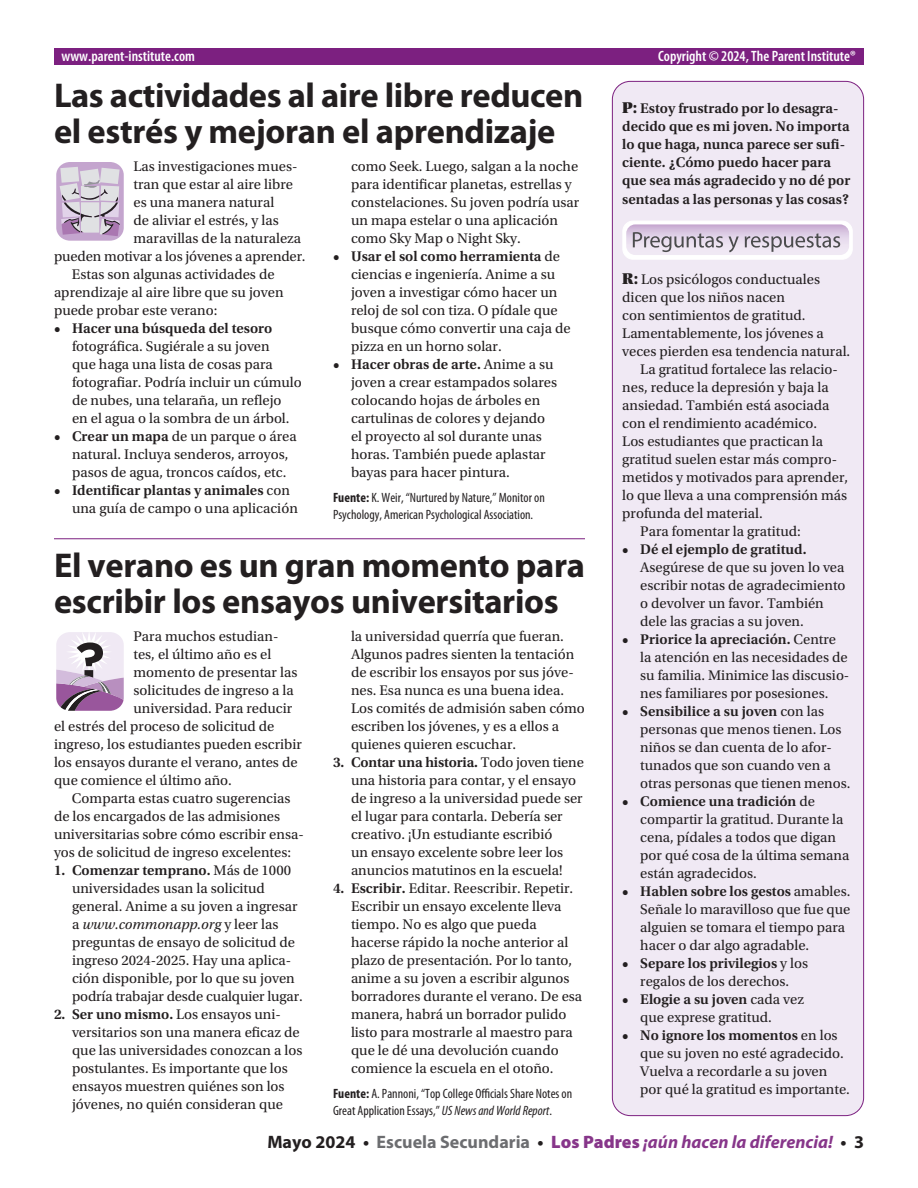
<style>
.page{position:relative;width:918px;height:1188px;background:#fff}
.page>*{position:absolute;margin:0;border:0;box-sizing:border-box;transform-origin:0 0}
.t1{font:700 34.5px/36px "Myriad Pro";letter-spacing:-.01em;color:#231f20}
.t2{font:italic 700 18px "Myriad Pro";color:#87368a}
.t3{font:600 condensed 15px "Myriad Pro";color:#fff}
.t4{font:14.7px/18px "Utopia Std";color:#231f20}
.t5{font:600 14.7px/18px "Utopia Std";color:#231f20}
.t6{font:condensed 13.5px/16.5px "Myriad Pro";color:#231f20}
.s1{font-weight:600}
.s2{font-weight:700}
.s3{font-style:italic}
.s4{font-family:"Utopia Std Black Headline";font-weight:400;font-size:16.5px}
.s5{font-family:"Utopia Std Black Headline";font-size:16.5px}
.s6{font-style:normal;color:#231f20}
.s7{font-style:normal;color:#6c6d70}
.s8{font-weight:900;font-style:normal}
</style>
<div class="page">
<div style="left:612px;top:81px;width:252px;height:1035px;background:#f0e9f4;border-radius:18px"></div>
<div style="left:54px;top:49px;width:810px;height:16px;background:#7c2080"></div>
<div style="left:623px;top:221px;width:229px;height:38px;background:#fff;border-radius:10px"></div>
<div style="left:622px;top:221px;width:231px;height:39px;border:1px solid #fff;border-radius:10px"></div>
<svg style="left:626px;top:224px;width:223px;height:31px;background:#cdc1d3"></svg>
<svg style="left:56px;top:162px;width:68px;height:79px;background:#c9bacf"></svg>
<svg style="left:56px;top:632px;width:68px;height:79px;background:#c1adc4"></svg>
<hr style="left:54px;top:538px;width:531px;height:1px;background:#7c2080">
<p class="t3" style="left:62px;top:46px;width:135px">www.parent-institute.com</p>
<p class="t3" style="left:658px;top:46px;width:199px">Copyright © 2024, The Parent Institute®</p>
<h1 class="t1" style="left:54px;top:76px;width:531px">Las actividades al aire libre reducen el estrés y mejoran el aprendizaje</h1>
<p class="t4" style="left:134px;top:157px;width:165px">Las investigaciones mues-</p>
<p class="t4" style="left:134px;top:175px;width:161px">tran que estar al aire libre</p>
<p class="t4" style="left:134px;top:193px;width:142px">es una manera natural</p>
<p class="t4" style="left:134px;top:211px;width:147px">de aliviar el estrés, y las</p>
<p class="t4" style="left:134px;top:229px;width:169px">maravillas de la naturaleza</p>
<p class="t4" style="left:54px;top:247px;width:253px">pueden motivar a los jóvenes a aprender.</p>
<p class="t4" style="left:72px;top:265px;width:204px">Estas son algunas actividades de</p>
<p class="t4" style="left:54px;top:283px;width:231px">aprendizaje al aire libre que su joven</p>
<p class="t4" style="left:54px;top:301px;width:165px">puede probar este verano:</p>
<p class="t5" style="left:54px;top:319px;width:220px">• Hacer una búsqueda del tesoro</p>
<p class="t4" style="left:72px;top:337px;width:231px">fotográfica. Sugiérale a su joven<br>que haga una lista de cosas para fotografiar. Podría incluir un cúmulo de nubes, una telaraña, un reflejo<br>en el agua o la sombra de un árbol.</p>
<p class="t4" style="left:72px;top:427px;width:226px;text-indent:-18px"><span class="s1">• Crear un mapa</span> de un parque o área natural. Incluya senderos, arroyos, pasos de agua, troncos caídos, etc.</p>
<p class="t4" style="left:72px;top:481px;width:227px;text-indent:-18px"><span class="s1">• Identificar plantas y animales</span> con una guía de campo o una aplicación</p>
<p class="t4" style="left:351px;top:157px;width:230px">como Seek. Luego, salgan a la noche para identificar planetas, estrellas y constelaciones. Su joven podría usar un mapa estelar o una aplicación como Sky Map o Night Sky.</p>
<p class="t4" style="left:351px;top:247px;width:221px;text-indent:-18px"><span class="s1">• Usar el sol como herramienta</span> de ciencias e ingeniería. Anime a su joven a investigar cómo hacer un reloj de sol con tiza. O pídale que busque cómo convertir una caja de pizza en un horno solar.</p>
<p class="t4" style="left:351px;top:355px;width:208px;text-indent:-18px"><span class="s1">• Hacer obras de arte.</span> Anime a su joven a crear estampados solares colocando hojas de árboles en cartulinas de colores y dejando el proyecto al sol durante unas horas. También puede aplastar bayas para hacer pintura.</p>
<p class="t6" style="left:333px;top:489px;width:213px"><span class="s2">Fuente:</span> K. Weir, “Nurtured by Nature,” Monitor on<br>Psychology, American Psychological Association.</p>
<h1 class="t1" style="left:54px;top:547px;width:533px">El verano es un gran momento para escribir los ensayos universitarios</h1>
<p class="t4" style="left:134px;top:627px;width:147px">Para muchos estudian-</p>
<p class="t4" style="left:134px;top:645px;width:139px">tes, el último año es el</p>
<p class="t4" style="left:134px;top:663px;width:165px">momento de presentar las</p>
<p class="t4" style="left:134px;top:681px;width:162px">solicitudes de ingreso a la</p>
<p class="t4" style="left:134px;top:699px;width:160px">universidad. Para reducir</p>
<p class="t4" style="left:54px;top:717px;width:222px">el estrés del proceso de solicitud de</p>
<p class="t4" style="left:54px;top:735px;width:249px">ingreso, los estudiantes pueden escribir</p>
<p class="t4" style="left:54px;top:753px;width:245px">los ensayos durante el verano, antes de</p>
<p class="t4" style="left:54px;top:771px;width:179px">que comience el último año.</p>
<p class="t4" style="left:72px;top:789px;width:220px">Comparta estas cuatro sugerencias</p>
<p class="t4" style="left:54px;top:807px;width:228px">de los encargados de las admisiones</p>
<p class="t4" style="left:54px;top:825px;width:251px">universitarias sobre cómo escribir ensa-</p>
<p class="t4" style="left:54px;top:843px;width:239px">yos de solicitud de ingreso excelentes:</p>
<p class="t4" style="left:72px;top:861px;width:232px;text-indent:-18px"><span class="s1">1. Comenzar temprano.</span> Más de 1000 universidades usan la solicitud general. Anime a su joven a ingresar a <span class="s3">www.commonapp.org</span> y leer las preguntas de ensayo de solicitud de ingreso 2024-2025. Hay una aplica&shy;ción disponible, por lo que su joven podría trabajar desde cualquier lugar.</p>
<p class="t4" style="left:72px;top:1005px;width:232px;text-indent:-18px"><span class="s1">2. Ser uno mismo.</span> Los ensayos uni&shy;versitarios son una manera eficaz de que las universidades conozcan a los postulantes. Es importante que los ensayos muestren quiénes son los jóvenes, no quién consideran que</p>
<p class="t4" style="left:351px;top:627px;width:235px">la universidad querría que fueran.<br>Algunos padres sienten la tentación de escribir los ensayos por sus jóve&shy;nes. Esa nunca es una buena idea.<br>Los comités de admisión saben cómo escriben los jóvenes, y es a ellos a quienes quieren escuchar.</p>
<p class="t4" style="left:351px;top:753px;width:234px;text-indent:-18px"><span class="s1">3. Contar una historia.</span> Todo joven tiene una historia para contar, y el ensayo de ingreso a la universidad puede ser el lugar para contarla. Debería ser creativo. ¡Un estudiante escribió<br>un ensayo excelente sobre leer los anuncios matutinos en la escuela!</p>
<p class="t4" style="left:351px;top:879px;width:233px;text-indent:-18px"><span class="s1">4. Escribir.</span> Editar. Reescribir. Repetir.<br>Escribir un ensayo excelente lleva tiempo. No es algo que pueda hacerse rápido la noche anterior al plazo de presentación. Por lo tanto, anime a su joven a escribir algunos borradores durante el verano. De esa manera, habrá un borrador pulido listo para mostrarle al maestro para que le dé una devolución cuando comience la escuela en el otoño.</p>
<p class="t6" style="left:333px;top:1085px;width:241px"><span class="s2">Fuente:</span> A. Pannoni, “Top College Officials Share Notes on<br>Great Application Essays,” <span class="s3">US News and World Report</span>.</p>
<p class="t5" style="left:622px;top:99px;width:230px"><span class="s4">P:</span> Estoy frustrado por lo desagra&shy;decido que es mi joven. No importa lo que haga, nunca parece ser sufi&shy;ciente. ¿Cómo puedo hacer para que sea más agradecido y no dé por</p>
<p class="t5" style="left:622px;top:191px;width:228px">sentadas a las personas y las cosas?</p>
<p class="t4" style="left:622px;top:270px;width:199px"><span class="s5">R:</span> Los psicólogos conductuales</p>
<p class="t4" style="left:622px;top:288px;width:164px">dicen que los niños nacen</p>
<p class="t4" style="left:622px;top:306px;width:185px">con sentimientos de gratitud.</p>
<p class="t4" style="left:622px;top:324px;width:203px">Lamentablemente, los jóvenes a</p>
<p class="t4" style="left:622px;top:342px;width:230px">veces pierden esa tendencia natural.</p>
<p class="t4" style="left:640px;top:360px;width:199px">La gratitud fortalece las relacio-</p>
<p class="t4" style="left:622px;top:378px;width:208px">nes, reduce la depresión y baja la</p>
<p class="t4" style="left:622px;top:396px;width:209px">ansiedad. También está asociada</p>
<p class="t4" style="left:622px;top:414px;width:196px">con el rendimiento académico.</p>
<p class="t4" style="left:622px;top:432px;width:202px">Los estudiantes que practican la</p>
<p class="t4" style="left:622px;top:450px;width:216px">gratitud suelen estar más compro-</p>
<p class="t4" style="left:622px;top:468px;width:227px">metidos y motivados para aprender,</p>
<p class="t4" style="left:622px;top:486px;width:226px">lo que lleva a una comprensión más</p>
<p class="t4" style="left:622px;top:504px;width:142px">profunda del material.</p>
<p class="t4" style="left:640px;top:522px;width:162px">Para fomentar la gratitud:</p>
<p class="t5" style="left:622px;top:540px;width:186px">• Dé el ejemplo de gratitud.</p>
<p class="t4" style="left:640px;top:558px;width:207px">Asegúrese de que su joven lo vea escribir notas de agradecimiento o devolver un favor. También dele las gracias a su joven.</p>
<p class="t4" style="left:640px;top:630px;width:211px;text-indent:-18px"><span class="s1">• Priorice la apreciación.</span> Centre la atención en las necesidades de su familia. Minimice las discusio&shy;nes familiares por posesiones.</p>
<p class="t4" style="left:640px;top:702px;width:212px;text-indent:-18px"><span class="s1">• Sensibilice a su joven</span> con las personas que menos tienen. Los niños se dan cuenta de lo afor&shy;tunados que son cuando ven a otras personas que tienen menos.</p>
<p class="t4" style="left:640px;top:792px;width:211px;text-indent:-18px"><span class="s1">• Comience una tradición</span> de compartir la gratitud. Durante la cena, pídales a todos que digan por qué cosa de la última semana están agradecidos.</p>
<p class="t4" style="left:640px;top:882px;width:212px;text-indent:-18px"><span class="s1">• Hablen sobre los gestos</span> amables.<br>Señale lo maravilloso que fue que alguien se tomara el tiempo para hacer o dar algo agradable.</p>
<p class="t4" style="left:622px;top:954px;width:187px;text-align:center"><span class="s1">• Separe los privilegios</span> y los regalos de los derechos.</p>
<p class="t4" style="left:640px;top:990px;width:165px;text-indent:-18px"><span class="s1">• Elogie a su joven</span> cada vez que exprese gratitud.</p>
<p class="t4" style="left:640px;top:1026px;width:211px;text-indent:-18px"><span class="s1">• No ignore los momentos</span> en los que su joven no esté agradecido.<br>Vuelva a recordarle a su joven por qué la gratitud es importante.</p>
<p class="t2" style="left:267px;top:1130px;width:598px"><span class="s6">Mayo 2024 •</span> <span class="s7">Escuela Secundaria</span> <span class="s6">•</span> <span class="s8">Los Padres</span> ¡aún hacen la diferencia! <span class="s6">• 3</span></p>
</div>
